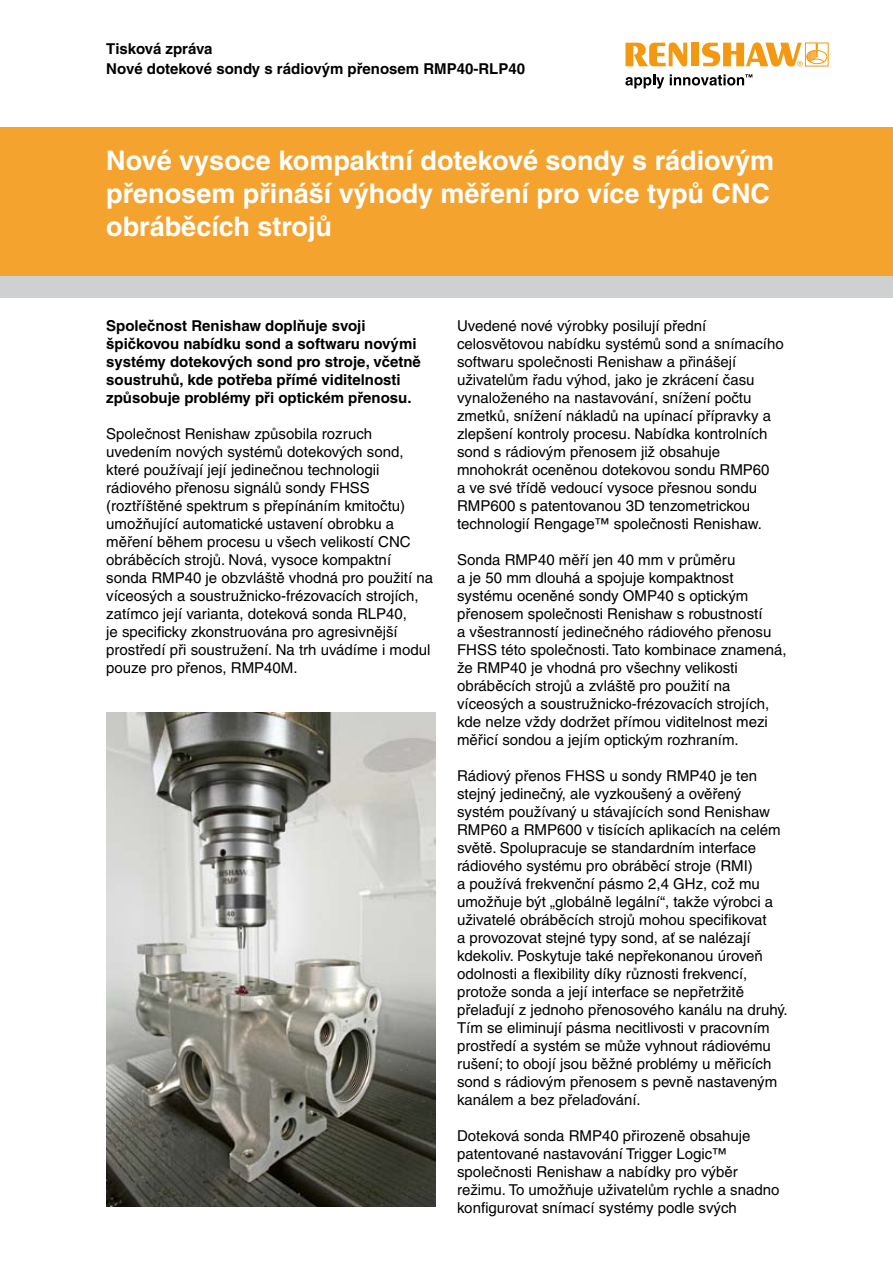
<style>
.page{position:relative;width:893px;height:1263px;background:#fff}
.page>*{position:absolute;margin:0;border:0;box-sizing:border-box;transform-origin:0 0}
.t1{font:700 27px/33px "Helvetica CE";color:#fff}
.t2{font:15px/18px "Helvetica CE";color:#000}
.t3{font:700 15px/18px "Helvetica CE";color:#000}
</style>
<div class="page">
<div style="left:0;top:128px;width:893px;height:149px;background:#f5a32f"></div>
<div style="left:0;top:276px;width:893px;height:22px;background:#cfd0d2"></div>
<svg style="left:626px;top:43px;width:61px;height:24px"></svg>
<div style="left:691px;top:43px;width:8px;height:23px;background:#f39911"></div>
<svg style="left:626px;top:74px;width:38px;height:15px"></svg>
<svg style="left:702px;top:43px;width:125px;height:24px"></svg>
<svg style="left:670px;top:74px;width:82px;height:12px"></svg>
<img style="left:106px;top:713px;width:330px;height:494px">
<p class="t3" style="left:106px;top:39px;width:420px;line-height:19.5px">Tisková zpráva<br>Nové dotekové sondy s rádiovým přenosem RMP40-RLP40</p>
<h1 class="t1" style="left:106px;top:144px;width:669px">Nové vysoce kompaktní dotekové sondy s rádiovým přenosem přináší výhody měření pro více typů CNC obráběcích strojů</h1>
<p class="t3" style="left:106px;top:316px;width:316px">Společnost Renishaw doplňuje svoji špičkovou nabídku sond a softwaru novými systémy dotekových sond pro stroje, včetně soustruhů, kde potřeba přímé viditelnosti způsobuje problémy při optickém přenosu.</p>
<p class="t2" style="left:106px;top:424px;width:328px">Společnost Renishaw způsobila rozruch uvedením nových systémů dotekových sond, které používají její jedinečnou technologii rádiového přenosu signálů sondy FHSS (roztříštěné spektrum s přepínáním kmitočtu) umožňující automatické ustavení obrobku a měření během procesu u všech velikostí CNC obráběcích strojů. Nová, vysoce kompaktní sonda RMP40 je obzvláště vhodná pro použití na víceosých a soustružnicko-frézovacích strojích, zatímco její varianta, doteková sonda RLP40,<br>je specificky zkonstruována pro agresivnější prostředí při soustružení. Na trh uvádíme i modul pouze pro přenos, RMP40M.</p>
<p class="t2" style="left:457px;top:316px;width:328px">Uvedené nové výrobky posilují přední celosvětovou nabídku systémů sond a snímacího softwaru společnosti Renishaw a přinášejí uživatelům řadu výhod, jako je zkrácení času vynaloženého na nastavování, snížení počtu zmetků, snížení nákladů na upínací přípravky a zlepšení kontroly procesu. Nabídka kontrolních sond s rádiovým přenosem již obsahuje mnohokrát oceněnou dotekovou sondu RMP60<br>a ve své třídě vedoucí vysoce přesnou sondu RMP600 s patentovanou 3D tenzometrickou technologií Rengage™ společnosti Renishaw.</p>
<p class="t2" style="left:457px;top:550px;width:331px">Sonda RMP40 měří jen 40 mm v průměru<br>a je 50 mm dlouhá a spojuje kompaktnost systému oceněné sondy OMP40 s optickým přenosem společnosti Renishaw s robustností<br>a všestranností jedinečného rádiového přenosu FHSS této společnosti. Tato kombinace znamená, že RMP40 je vhodná pro všechny velikosti obráběcích strojů a zvláště pro použití na víceosých a soustružnicko-frézovacích strojích, kde nelze vždy dodržet přímou viditelnost mezi měřicí sondou a jejím optickým rozhraním.</p>
<p class="t2" style="left:457px;top:766px;width:332px">Rádiový přenos FHSS u sondy RMP40 je ten stejný jedinečný, ale vyzkoušený a ověřený systém používaný u stávajících sond Renishaw RMP60 a RMP600 v tisících aplikacích na celém světě. Spolupracuje se standardním interface rádiového systému pro obráběcí stroje (RMI)<br>a používá frekvenční pásmo 2,4 GHz, což mu umožňuje být „globálně legální“, takže výrobci a uživatelé obráběcích strojů mohou specifikovat<br>a provozovat stejné typy sond, ať se nalézají kdekoliv. Poskytuje také nepřekonanou úroveň odolnosti a flexibility díky různosti frekvencí, protože sonda a její interface se nepřetržitě přelaďují z jednoho přenosového kanálu na druhý.<br>Tím se eliminují pásma necitlivosti v pracovním prostředí a systém se může vyhnout rádiovému rušení; to obojí jsou běžné problémy u měřicích sond s rádiovým přenosem s pevně nastaveným kanálem a bez přelaďování.</p>
<p class="t2" style="left:457px;top:1126px;width:324px">Doteková sonda RMP40 přirozeně obsahuje patentované nastavování Trigger Logic™ společnosti Renishaw a nabídky pro výběr režimu. To umožňuje uživatelům rychle a snadno konfigurovat snímací systémy podle svých</p>
</div>
